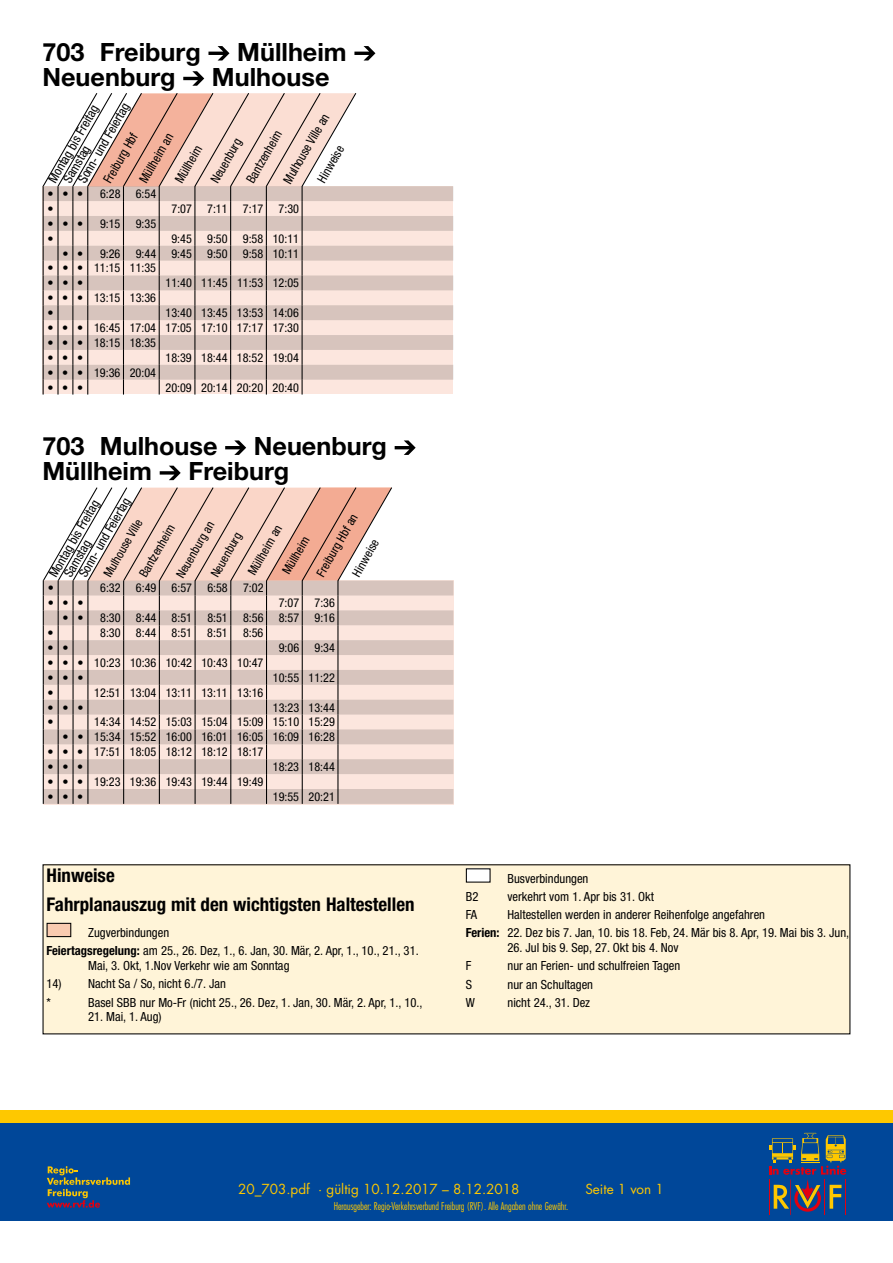
<style>
.page{position:relative;width:893px;height:1263px;background:#fff}
.page>*{position:absolute;margin:0;border:0;box-sizing:border-box;transform-origin:0 0}
.t1{font:700 25.2px "Helvetica Neue LT Pro";color:#000}
.t2{font:700 condensed 18.9px/28.7px "Helvetica Neue LT Pro";color:#000}
.t3{font:13.5px "Futura";color:#fec800}
.t4{font:condensed 12.6px/18.3px "Helvetica Neue LT Pro";color:#000}
.t5{font:condensed 12.6px "Helvetica Neue LT Pro";color:#000;scale:.96 1}
.t6{font:condensed 12.15px/14.9px "Helvetica Neue LT Pro";color:#000}
.t7{font:300 condensed 10.5px "Futura";color:#fec800;scale:.96 1}
.s1{font-weight:700}
</style>
<div class="page">
<div style="left:0;top:1110px;width:893px;height:32px;background:#fec800"></div>
<div style="left:0;top:1123px;width:893px;height:97px;background:#004799"></div>
<svg style="left:47px;top:1166px;width:83px;height:42px"></svg>
<hr style="left:824px;top:1179px;width:1px;height:36px;background:#e3000f">
<hr style="left:790px;top:1179px;width:1px;height:36px;background:#e3000f">
<hr style="left:769px;top:1179px;width:1px;height:36px;background:#e3000f">
<hr style="left:845px;top:1179px;width:1px;height:36px;background:#e3000f">
<svg style="left:769px;top:1133px;width:77px;height:79px"></svg>
<div style="left:43px;top:865px;width:807px;height:169px;background:#fff4d8"></div>
<div style="left:47px;top:923px;width:24px;height:13px;background:#facbb0"></div>
<div style="left:47px;top:923px;width:24px;height:14px;border:1px solid #000"></div>
<div style="left:466px;top:869px;width:24px;height:13px;background:#fff"></div>
<svg style="left:208px;top:46px;width:21px;height:15px"></svg>
<svg style="left:354px;top:46px;width:21px;height:15px"></svg>
<svg style="left:183px;top:71px;width:21px;height:15px"></svg>
<svg style="left:225px;top:440px;width:21px;height:15px"></svg>
<svg style="left:395px;top:440px;width:21px;height:15px"></svg>
<svg style="left:160px;top:466px;width:21px;height:14px"></svg>
<svg style="left:43px;top:580px;width:410px;height:225px;background:#e8d4cc"></svg>
<svg style="left:357px;top:186px;width:96px;height:208px;background:#e9d4cd"></svg>
<svg style="left:42px;top:93px;width:315px;height:302px;background:#e6d0c8"></svg>
<svg style="left:42px;top:487px;width:351px;height:317px;background:#d9c4bc"></svg>
<h1 class="t1" style="left:43px;top:36px;width:160px">703 Freiburg</h1>
<h1 class="t1" style="left:237px;top:36px;width:111px">Müllheim</h1>
<h1 class="t1" style="left:43px;top:61px;width:135px">Neuenburg</h1>
<h1 class="t1" style="left:212px;top:61px;width:119px">Mulhouse</h1>
<p class="t4" style="left:73px;top:177px;width:91px;rotate:-60deg">Sonn- und Feiertag</p>
<p class="t6" style="left:48px;top:186px;width:37px">•••</p>
<p class="t6" style="left:100px;top:186px;width:22px">6:28</p>
<p class="t6" style="left:136px;top:186px;width:22px">6:54</p>
<p class="t6" style="left:48px;top:201px;width:8px">•</p>
<p class="t6" style="left:171px;top:201px;width:22px">7:07</p>
<p class="t6" style="left:207px;top:201px;width:22px">7:11</p>
<p class="t6" style="left:243px;top:201px;width:22px">7:17</p>
<p class="t6" style="left:279px;top:201px;width:22px">7:30</p>
<p class="t6" style="left:47px;top:216px;width:37px">•••</p>
<p class="t6" style="left:100px;top:216px;width:22px">9:15</p>
<p class="t6" style="left:136px;top:216px;width:22px">9:35</p>
<p class="t6" style="left:47px;top:231px;width:8px">•</p>
<p class="t6" style="left:171px;top:231px;width:22px">9:45</p>
<p class="t6" style="left:207px;top:231px;width:22px">9:50</p>
<p class="t6" style="left:243px;top:231px;width:58px">9:58 10:11</p>
<p class="t6" style="left:62px;top:246px;width:22px">• •</p>
<p class="t6" style="left:100px;top:246px;width:22px">9:26</p>
<p class="t6" style="left:136px;top:246px;width:22px">9:44</p>
<p class="t6" style="left:171px;top:246px;width:22px">9:45</p>
<p class="t6" style="left:207px;top:246px;width:22px">9:50</p>
<p class="t6" style="left:243px;top:246px;width:58px">9:58 10:11</p>
<p class="t6" style="left:47px;top:261px;width:110px">• • • 11:15 11:35</p>
<p class="t6" style="left:47px;top:275px;width:37px">•••</p>
<p class="t6" style="left:166px;top:275px;width:135px">11:40 11:45 11:53 12:05</p>
<p class="t6" style="left:47px;top:290px;width:110px">• • • 13:15 13:36 •</p>
<p class="t4" style="left:44px;top:177px;width:89px;rotate:-60deg">Montag bis Freitag</p>
<p class="t5" style="left:280px;top:179px;width:84px;rotate:-60deg">Mulhouse Ville an</p>
<p class="t5" style="left:172px;top:178px;width:44px;rotate:-60deg">Müllheim</p>
<p class="t5" style="left:208px;top:178px;width:53px;rotate:-60deg">Neuenburg</p>
<p class="t5" style="left:243px;top:178px;width:62px;rotate:-60deg">Bantzenheim</p>
<p class="t5" style="left:100px;top:178px;width:59px;rotate:-60deg">Freiburg Hbf</p>
<p class="t5" style="left:136px;top:178px;width:59px;rotate:-60deg">Müllheim an</p>
<p class="t4" style="left:59px;top:177px;width:42px;rotate:-60deg">Samstag</p>
<p class="t5" style="left:314px;top:178px;width:44px;rotate:-60deg">Hinweise</p>
<p class="t6" style="left:166px;top:305px;width:135px">13:40 13:45 13:53 14:06</p>
<p class="t6" style="left:47px;top:320px;width:253px">• • • 16:45 17:04 17:05 17:10 17:17 17:30</p>
<p class="t6" style="left:47px;top:335px;width:110px">• • • 18:15 18:35</p>
<p class="t6" style="left:47px;top:350px;width:37px">•••</p>
<p class="t6" style="left:166px;top:350px;width:135px">18:39 18:44 18:52 19:04</p>
<p class="t6" style="left:47px;top:365px;width:110px">• • • 19:36 20:04</p>
<p class="t6" style="left:47px;top:380px;width:37px">•••</p>
<p class="t6" style="left:165px;top:380px;width:135px">20:09 20:14 20:20 20:40</p>
<h1 class="t1" style="left:42px;top:430px;width:177px">703 Mulhouse</h1>
<h1 class="t1" style="left:254px;top:430px;width:135px">Neuenburg</h1>
<h1 class="t1" style="left:42px;top:455px;width:111px">Müllheim</h1>
<h1 class="t1" style="left:188px;top:455px;width:102px">Freiburg</h1>
<p class="t6" style="left:136px;top:572px;width:60px;rotate:-60deg">Bantzenheim</p>
<p class="t6" style="left:173px;top:573px;width:65px;rotate:-60deg">Neuenburg an</p>
<p class="t4" style="left:74px;top:571px;width:91px;rotate:-60deg">Sonn- und Feiertag</p>
<p class="t4" style="left:44px;top:571px;width:89px;rotate:-60deg">Montag bis Freitag</p>
<p class="t6" style="left:313px;top:572px;width:71px;rotate:-60deg">Freiburg Hbf an</p>
<p class="t6" style="left:100px;top:572px;width:67px;rotate:-60deg">Mulhouse Ville</p>
<p class="t6" style="left:207px;top:572px;width:51px;rotate:-60deg">Neuenburg</p>
<p class="t6" style="left:244px;top:570px;width:57px;rotate:-60deg">Müllheim an</p>
<p class="t6" style="left:279px;top:569px;width:43px;rotate:-60deg">Müllheim</p>
<p class="t6" style="left:349px;top:572px;width:42px;rotate:-60deg">Hinweise</p>
<p class="t4" style="left:59px;top:571px;width:42px;rotate:-60deg">Samstag</p>
<p class="t6" style="left:48px;top:580px;width:8px">•</p>
<p class="t6" style="left:100px;top:580px;width:22px">6:32</p>
<p class="t6" style="left:136px;top:580px;width:22px">6:49</p>
<p class="t6" style="left:172px;top:580px;width:22px">6:57</p>
<p class="t6" style="left:207px;top:580px;width:22px">6:58</p>
<p class="t6" style="left:243px;top:580px;width:22px">7:02</p>
<p class="t6" style="left:48px;top:595px;width:37px">•••</p>
<p class="t6" style="left:279px;top:595px;width:22px">7:07</p>
<p class="t6" style="left:314px;top:595px;width:22px">7:36</p>
<p class="t6" style="left:63px;top:610px;width:22px">• •</p>
<p class="t6" style="left:100px;top:610px;width:22px">8:30</p>
<p class="t6" style="left:136px;top:610px;width:22px">8:44</p>
<p class="t6" style="left:172px;top:610px;width:22px">8:51</p>
<p class="t6" style="left:207px;top:610px;width:22px">8:51</p>
<p class="t6" style="left:243px;top:610px;width:22px">8:56</p>
<p class="t6" style="left:279px;top:610px;width:22px">8:57</p>
<p class="t6" style="left:314px;top:610px;width:22px">9:16</p>
<p class="t6" style="left:48px;top:625px;width:8px">•</p>
<p class="t6" style="left:100px;top:625px;width:22px">8:30</p>
<p class="t6" style="left:136px;top:625px;width:22px">8:44</p>
<p class="t6" style="left:172px;top:625px;width:22px">8:51</p>
<p class="t6" style="left:207px;top:625px;width:22px">8:51</p>
<p class="t6" style="left:243px;top:625px;width:22px">8:56</p>
<p class="t6" style="left:48px;top:640px;width:22px">• •</p>
<p class="t6" style="left:279px;top:640px;width:22px">9:06</p>
<p class="t6" style="left:314px;top:640px;width:22px">9:34</p>
<p class="t6" style="left:48px;top:655px;width:217px">• • • 10:23 10:36 10:42 10:43 10:47</p>
<p class="t6" style="left:48px;top:670px;width:37px">•••</p>
<p class="t6" style="left:273px;top:670px;width:64px">10:55 11:22</p>
<p class="t6" style="left:48px;top:685px;width:8px">•</p>
<p class="t6" style="left:94px;top:685px;width:171px">12:51 13:04 13:11 13:11 13:16</p>
<p class="t6" style="left:48px;top:700px;width:37px">•••</p>
<p class="t6" style="left:273px;top:700px;width:64px">13:23 13:44</p>
<p class="t6" style="left:48px;top:714px;width:8px">•</p>
<p class="t6" style="left:94px;top:714px;width:242px">14:34 14:52 15:03 15:04 15:09 15:10 15:29</p>
<p class="t6" style="left:62px;top:729px;width:274px">• • 15:34 15:52 16:00 16:01 16:05 16:09 16:28</p>
<p class="t6" style="left:48px;top:744px;width:217px">• • • 17:51 18:05 18:12 18:12 18:17</p>
<p class="t6" style="left:48px;top:759px;width:37px">•••</p>
<p class="t6" style="left:273px;top:759px;width:64px">18:23 18:44</p>
<p class="t6" style="left:48px;top:774px;width:217px">• • • 19:23 19:36 19:43 19:44 19:49</p>
<p class="t6" style="left:48px;top:789px;width:37px">•••</p>
<p class="t6" style="left:273px;top:789px;width:64px">19:55 20:21</p>
<h2 class="t2" style="left:47px;top:861px;width:369px">Hinweise<br>Fahrplanauszug mit den wichtigsten Haltestellen</h2>
<p class="t4" style="left:47px;top:923px;width:374px;text-indent:42px">Zugverbindungen<br><span class="s1">Feiertagsregelung:</span> am 25., 26. Dez, 1., 6. Jan, 30. Mär, 2. Apr, 1., 10., 21., 31.</p>
<p class="t4" style="left:88px;top:956px;width:203px">Mai, 3. Okt, 1.Nov Verkehr wie am Sonntag</p>
<p class="t4" style="left:47px;top:975px;width:181px">14) Nacht Sa / So, nicht 6./7. Jan *</p>
<p class="t4" style="left:88px;top:993px;width:336px">Basel SBB nur Mo-Fr (nicht 25., 26. Dez, 1. Jan, 30. Mär, 2. Apr, 1., 10.,</p>
<p class="t4" style="left:88px;top:1007px;width:75px">21. Mai, 1. Aug)</p>
<p class="t4" style="left:507px;top:869px;width:82px">Busverbindungen</p>
<p class="t4" style="left:466px;top:887px;width:14px">B2</p>
<p class="t4" style="left:507px;top:887px;width:148px">verkehrt vom 1. Apr bis 31. Okt</p>
<p class="t4" style="left:466px;top:905px;width:13px">FA</p>
<p class="t4" style="left:466px;top:905px;width:385px;text-indent:42px">Haltestellen werden in anderer Reihenfolge angefahren<br><span class="s1">Ferien:</span> 22. Dez bis 7. Jan, 10. bis 18. Feb, 24. Mär bis 8. Apr, 19. Mai bis 3. Jun,</p>
<p class="t4" style="left:507px;top:938px;width:173px">26. Jul bis 9. Sep, 27. Okt bis 4. Nov</p>
<p class="t4" style="left:466px;top:957px;width:7px">F</p>
<p class="t4" style="left:507px;top:957px;width:174px">nur an Ferien- und schulfreien Tagen</p>
<p class="t4" style="left:466px;top:975px;width:8px">S</p>
<p class="t4" style="left:507px;top:975px;width:87px">nur an Schultagen</p>
<p class="t4" style="left:466px;top:993px;width:11px">W</p>
<p class="t4" style="left:507px;top:993px;width:84px">nicht 24., 31. Dez</p>
<p class="t3" style="left:238px;top:1179px;width:283px">20_703.pdf · gültig 10.12.2017 – 8.12.2018</p>
<p class="t3" style="left:585px;top:1179px;width:80px">Seite 1 von 1</p>
<p class="t7" style="left:334px;top:1199px;width:246px">Herausgeber: Regio-Verkehrsverbund Freiburg (RVF). Alle Angaben ohne Gewähr.</p>
</div>
